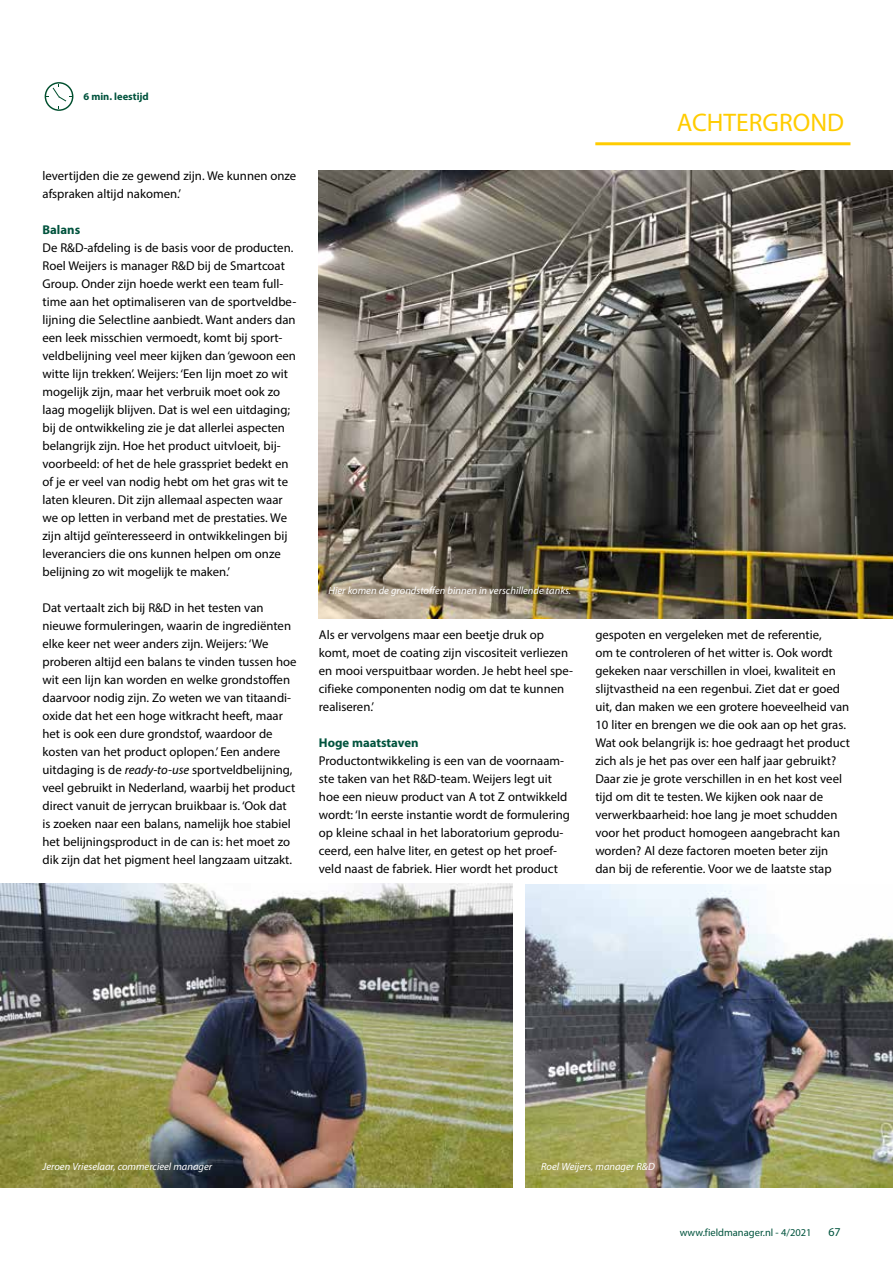
<style>
.page{position:relative;width:893px;height:1263px;background:#fff}
.page>*{position:absolute;margin:0;border:0;box-sizing:border-box;transform-origin:0 0}
.t1{font:25.5px "Myriad Pro";color:#fc0}
.t2{font:12.75px/18px "Myriad Pro";color:#000}
.t3{font:700 12.75px "Myriad Pro";color:#00533d}
.t4{font:12px "Myriad Pro";color:#00533d}
.t5{font:italic 10.5px "Myriad Pro";color:#fff}
.t6{font:10.5px "Myriad Pro";color:#00533d}
.t7{font:700 10.5px "Myriad Pro";color:#00533d}
.s1{font-style:italic}
</style>
<div class="page">
<hr style="left:595px;top:142px;width:255px;height:3px;background:#fc0">
<svg style="left:45px;top:82px;width:28px;height:29px"></svg>
<img style="left:319px;top:170px;width:574px;height:448px">
<img style="left:0;top:883px;width:513px;height:304px">
<img style="left:526px;top:884px;width:367px;height:303px">
<p class="t7" style="left:83px;top:90px;width:67px">6 min. leestijd</p>
<p class="t2" style="left:43px;top:167px;width:255px">levertijden die ze gewend zijn. We kunnen onze afspraken altijd nakomen.’</p>
<p class="t3" style="left:43px;top:221px;width:39px">Balans</p>
<p class="t2" style="left:43px;top:239px;width:255px">De R&amp;D-afdeling is de basis voor de producten.<br>Roel Weijers is manager R&amp;D bij de Smartcoat Group. Onder zijn hoede werkt een team full&shy;time aan het optimaliseren van de sportveldbe&shy;lijning die Selectline aanbiedt. Want anders dan een leek misschien vermoedt, komt bij sport&shy;veldbelijning veel meer kijken dan ‘gewoon een witte lijn trekken’. Weijers: ‘Een lijn moet zo wit mogelijk zijn, maar het verbruik moet ook zo laag mogelijk blijven. Dat is wel een uitdaging; bij de ontwikkeling zie je dat allerlei aspecten belangrijk zijn. Hoe het product uitvloeit, bij&shy;voorbeeld: of het de hele grasspriet bedekt en of je er veel van nodig hebt om het gras wit te laten kleuren. Dit zijn allemaal aspecten waar we op letten in verband met de prestaties. We zijn altijd geïnteresseerd in ontwikkelingen bij leveranciers die ons kunnen helpen om onze belijning zo wit mogelijk te maken.’</p>
<p class="t2" style="left:43px;top:599px;width:256px">Dat vertaalt zich bij R&amp;D in het testen van nieuwe formuleringen, waarin de ingrediënten elke keer net weer anders zijn. Weijers: ‘We proberen altijd een balans te vinden tussen hoe wit een lijn kan worden en welke grondstoffen daarvoor nodig zijn. Zo weten we van titaandi&shy;oxide dat het een hoge witkracht heeft, maar het is ook een dure grondstof, waardoor de kosten van het product oplopen.’ Een andere uitdaging is de <span class="s1">ready-to-use</span> sportveldbelijning, veel gebruikt in Nederland, waarbij het product direct vanuit de jerrycan bruikbaar is. ‘Ook dat is zoeken naar een balans, namelijk hoe stabiel het belijningsproduct in de can is: het moet zo dik zijn dat het pigment heel langzaam uitzakt.</p>
<h1 class="t1" style="left:677px;top:107px;width:169px">ACHTERGROND</h1>
<p class="t5" style="left:328px;top:584px;width:244px">Hier komen de grondstoffen binnen in verschillende tanks.</p>
<p class="t2" style="left:319px;top:626px;width:256px">Als er vervolgens maar een beetje druk op komt, moet de coating zijn viscositeit verliezen en mooi verspuitbaar worden. Je hebt heel spe&shy;cifieke componenten nodig om dat te kunnen realiseren.’</p>
<p class="t3" style="left:319px;top:735px;width:101px">Hoge maatstaven</p>
<p class="t2" style="left:319px;top:752px;width:253px">Productontwikkeling is een van de voornaam&shy;ste taken van het R&amp;D-team. Weijers legt uit hoe een nieuw product van A tot Z ontwikkeld wordt: ‘In eerste instantie wordt de formulering op kleine schaal in het laboratorium geprodu&shy;ceerd, een halve liter, en getest op het proef&shy;veld naast de fabriek. Hier wordt het product</p>
<p class="t2" style="left:595px;top:626px;width:256px">gespoten en vergeleken met de referentie,<br>om te controleren of het witter is. Ook wordt gekeken naar verschillen in vloei, kwaliteit en slijtvastheid na een regenbui. Ziet dat er goed uit, dan maken we een grotere hoeveelheid van 10 liter en brengen we die ook aan op het gras.<br>Wat ook belangrijk is: hoe gedraagt het product zich als je het pas over een half jaar gebruikt?<br>Daar zie je grote verschillen in en het kost veel tijd om dit te testen. We kijken ook naar de verwerkbaarheid: hoe lang je moet schudden voor het product homogeen aangebracht kan worden? Al deze factoren moeten beter zijn dan bij de referentie. Voor we de laatste stap</p>
<p class="t5" style="left:43px;top:1160px;width:171px">Jeroen Vrieselaar, commercieel manager</p>
<p class="t5" style="left:541px;top:1160px;width:115px">Roel Weijers, manager R&amp;D</p>
<p class="t6" style="left:680px;top:1226px;width:133px">www.fieldmanager.nl - 4/2021</p>
<p class="t4" style="left:828px;top:1224px;width:14px">67</p>
</div>
